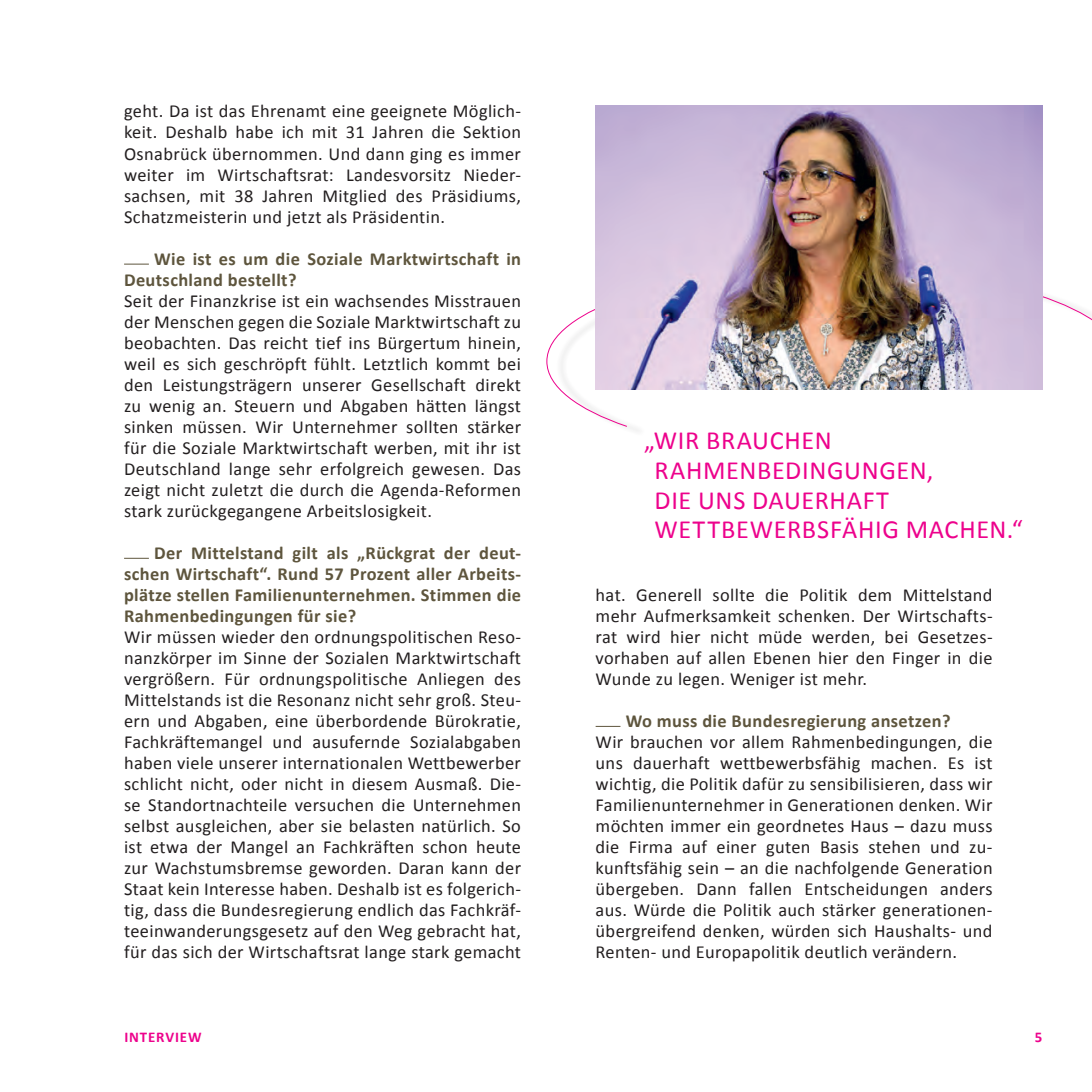
<style>
.page{position:relative;width:1092px;height:1092px;background:#fff}
.page>*{position:absolute;margin:0;border:0;box-sizing:border-box;transform-origin:0 0}
.t1{font:26.25px/29.8px "Calibri";letter-spacing:.025em;color:#ed028c}
.t2{font:18.38px/21px "Calibri";letter-spacing:.02em;color:#231f20;text-align:justify}
.t3{font:700 18.38px/21px "Calibri";letter-spacing:.02em;color:#5e553d}
.t4{font:700 14.88px "Calibri";letter-spacing:.06em;color:#ed028c}
</style>
<div class="page">
<svg style="left:124px;top:264px;width:25px;height:1px"></svg>
<svg style="left:124px;top:558px;width:25px;height:1px"></svg>
<svg style="left:595px;top:726px;width:25px;height:1px"></svg>
<svg style="left:546px;top:266px;width:545px;height:161px"></svg>
<img style="left:595px;top:105px;width:447px;height:284px">
<p class="t2" style="left:124px;top:101px;width:398px">geht. Da ist das Ehrenamt eine geeignete Möglich&shy;keit. Deshalb habe ich mit 31 Jahren die Sektion Osnabrück übernommen. Und dann ging es immer weiter im Wirtschaftsrat: Landesvorsitz Nieder&shy;sachsen, mit 38 Jahren Mitglied des Präsidiums, Schatzmeisterin und jetzt als Präsidentin.</p>
<p class="t3" style="left:124px;top:248px;width:398px;text-indent:30px">Wie ist es um die Soziale Marktwirtschaft in<br>Deutschland bestellt?</p>
<p class="t2" style="left:124px;top:290px;width:398px">Seit der Finanzkrise ist ein wachsendes Misstrauen der Menschen gegen die Soziale Marktwirtschaft zu beobachten. Das reicht tief ins Bürgertum hinein, weil es sich geschröpft fühlt. Letztlich kommt bei den Leistungsträgern unserer Gesellschaft direkt zu wenig an. Steuern und Abgaben hätten längst sinken müssen. Wir Unternehmer sollten stärker für die Soziale Marktwirtschaft werben, mit ihr ist Deutschland lange sehr erfolgreich gewesen. Das zeigt nicht zuletzt die durch die Agenda-Reformen stark zurückgegangene Arbeitslosigkeit.</p>
<p class="t3" style="left:124px;top:542px;width:398px;text-align:justify;text-indent:30px">Der Mittelstand gilt als „Rückgrat der deut&shy;schen Wirtschaft“. Rund 57 Prozent aller Arbeits&shy;plätze stellen Familienunternehmen. Stimmen die Rahmenbedingungen für sie?</p>
<p class="t2" style="left:124px;top:626px;width:398px">Wir müssen wieder den ordnungspolitischen Reso&shy;nanzkörper im Sinne der Sozialen Marktwirtschaft vergrößern. Für ordnungspolitische Anliegen des Mittelstands ist die Resonanz nicht sehr groß. Steu&shy;ern und Abgaben, eine überbordende Bürokratie, Fachkräftemangel und ausufernde Sozialabgaben haben viele unserer internationalen Wettbewerber schlicht nicht, oder nicht in diesem Ausmaß. Die&shy;se Standortnachteile versuchen die Unternehmen selbst ausgleichen, aber sie belasten natürlich. So ist etwa der Mangel an Fachkräften schon heute zur Wachstumsbremse geworden. Daran kann der Staat kein Interesse haben. Deshalb ist es folgerich&shy;tig, dass die Bundesregierung endlich das Fachkräf&shy;teeinwanderungsgesetz auf den Weg gebracht hat, für das sich der Wirtschaftsrat lange stark gemacht</p>
<h1 class="t1" style="left:654px;top:425px;width:369px;text-indent:-10px">„WIR BRAUCHEN<br>RAHMENBEDINGUNGEN,<br>DIE UNS DAUERHAFT<br>WETTBEWERBSFÄHIG MACHEN.“</h1>
<p class="t2" style="left:595px;top:584px;width:398px">hat. Generell sollte die Politik dem Mittelstand mehr Aufmerksamkeit schenken. Der Wirtschafts&shy;rat wird hier nicht müde werden, bei Gesetzes&shy;vorhaben auf allen Ebenen hier den Finger in die Wunde zu legen. Weniger ist mehr.</p>
<p class="t3" style="left:625px;top:710px;width:326px">Wo muss die Bundesregierung ansetzen?</p>
<p class="t2" style="left:595px;top:731px;width:398px">Wir brauchen vor allem Rahmenbedingungen, die uns dauerhaft wettbewerbsfähig machen. Es ist wichtig, die Politik dafür zu sensibilisieren, dass wir Familienunternehmer in Generationen denken. Wir möchten immer ein geordnetes Haus – dazu muss die Firma auf einer guten Basis stehen und zu&shy;kunftsfähig sein – an die nachfolgende Generation übergeben. Dann fallen Entscheidungen anders aus. Würde die Politik auch stärker generationen&shy;übergreifend denken, würden sich Haushalts- und Renten- und Europapolitik deutlich verändern.</p>
<p class="t4" style="left:124px;top:1027px;width:79px">INTERVIEW</p>
<p class="t4" style="left:1034px;top:1027px;width:9px">5</p>
</div>
